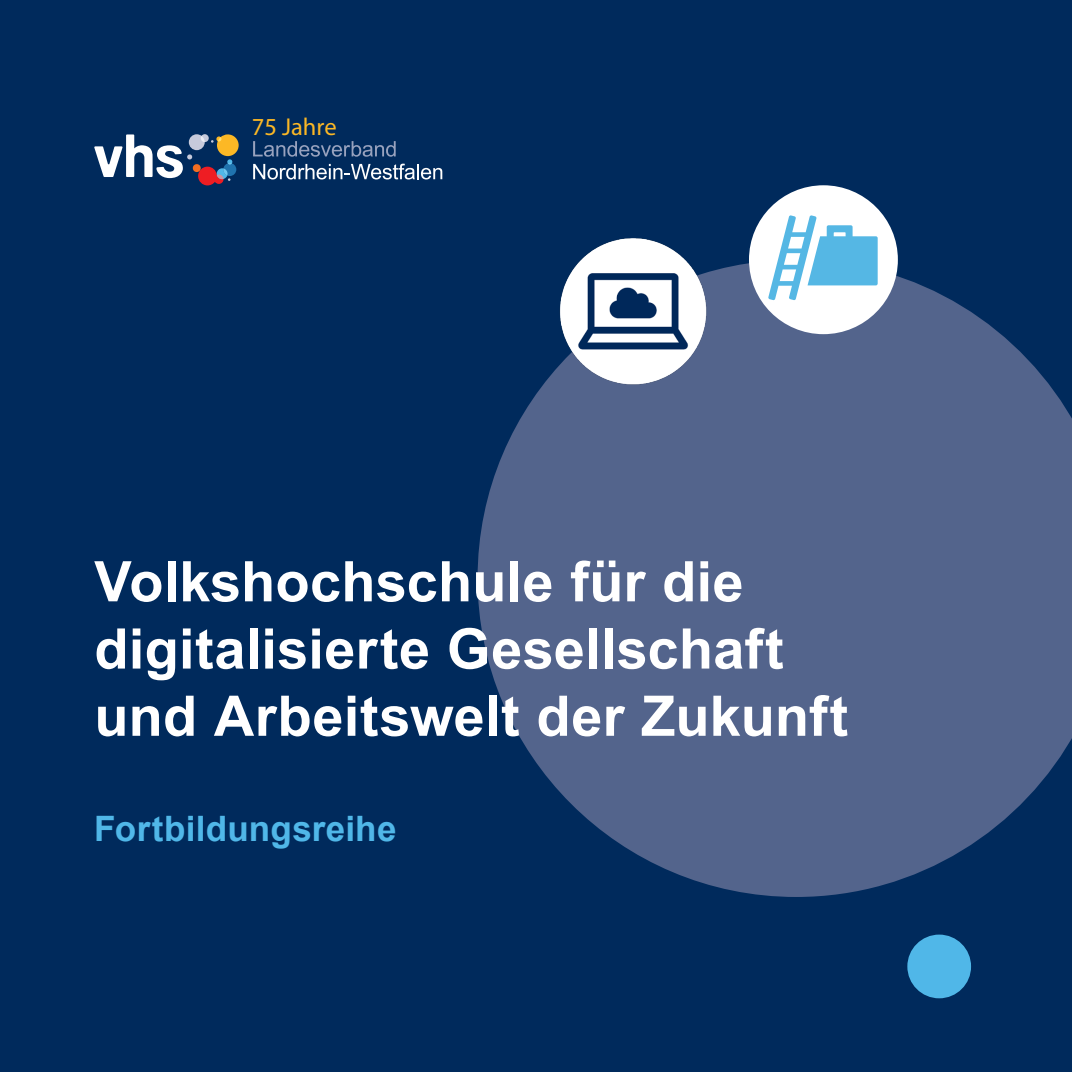
<style>
.page{position:relative;width:1072px;height:1072px;background:#fff}
.page>*{position:absolute;margin:0;border:0;box-sizing:border-box;transform-origin:0 0}
.t1{font:700 56px/67.2px "Arial";letter-spacing:.005em;color:#fff}
.t2{font:700 35px "Arial";letter-spacing:.005em;color:#50b7e8}
.t3{font:24.5px "Myriad Pro";color:#fcb825}
</style>
<div class="page">
<div style="left:0;top:0;width:1071px;height:1071px;background:#002a5c"></div>
<svg style="left:477px;top:260px;width:594px;height:637px;fill:#53648c"></svg>
<div style="left:907px;top:934px;width:64px;height:64px;background:#50b7e8;border-radius:50%"></div>
<svg style="left:253px;top:141px;width:143px;height:16px"></svg>
<svg style="left:253px;top:164px;width:189px;height:15px"></svg>
<svg style="left:94px;top:134px;width:145px;height:51px"></svg>
<img style="left:553px;top:238px;width:159px;height:152px">
<div style="left:749px;top:185px;width:148px;height:149px;background:#fff;border-radius:50%"></div>
<svg style="left:768px;top:215px;width:109px;height:85px"></svg>
<p class="t3" style="left:252px;top:111px;width:86px">75 Jahre</p>
<p class="t1" style="left:94px;top:548px;width:651px">Volkshochschule für die</p>
<p class="t1" style="left:94px;top:616px;width:755px">digitalisierte Gesellschaft und Arbeitswelt der Zukunft</p>
<p class="t2" style="left:94px;top:803px;width:304px">Fortbildungsreihe</p>
</div>
